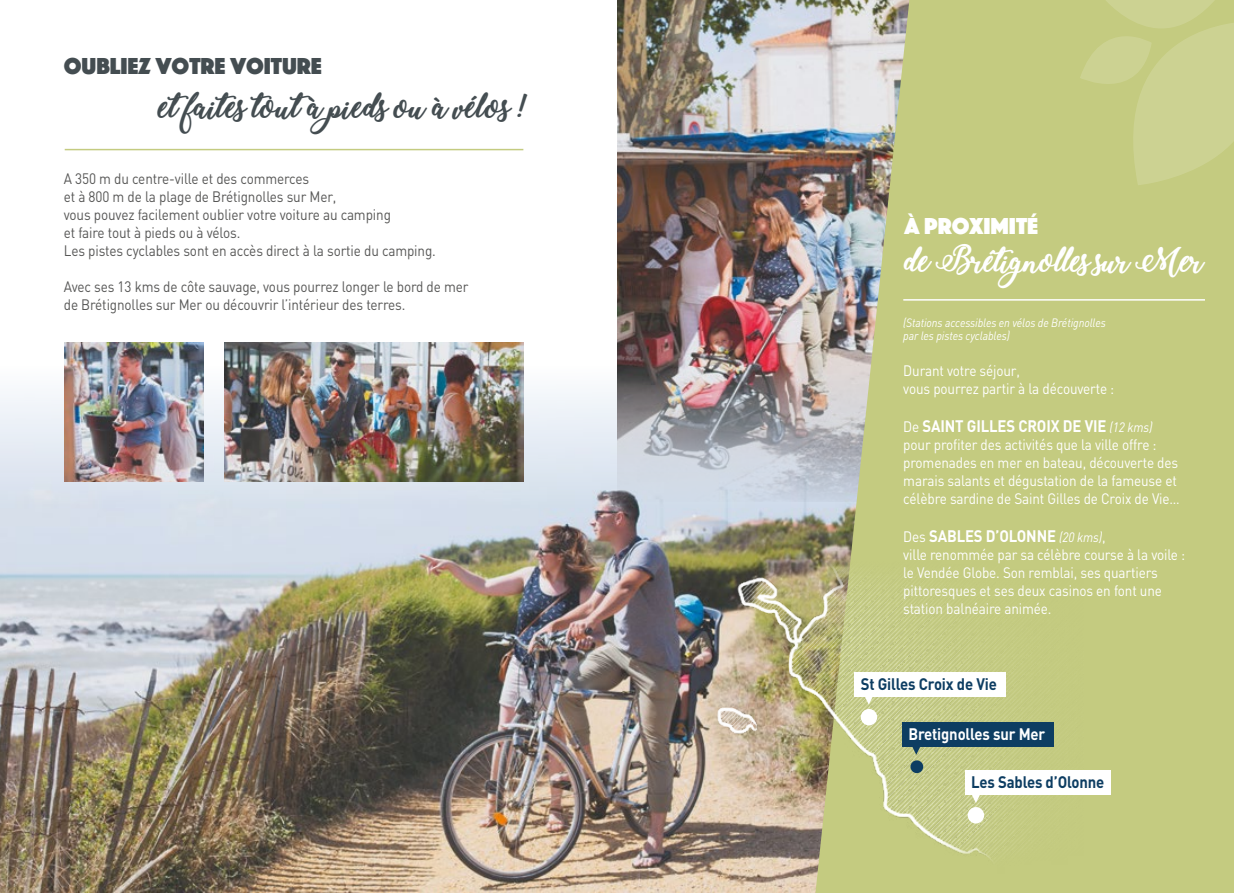
<style>
.page{position:relative;width:1234px;height:893px;background:#fff}
.page>*{position:absolute;margin:0;border:0;box-sizing:border-box;transform-origin:0 0}
.t1{font:31.65px "Bold Stylish Calligraphy";color:#444d51}
.t2{font:31.5px "Bold Stylish Calligraphy";letter-spacing:-.02em;color:#fff}
.t3{font:24px "Phosphate Solid";color:#444d51}
.t4{font:24px "Phosphate Solid";color:#fff}
.t5{font:700 16.5px "DIN";letter-spacing:-.01em;color:#fff;scale:.9 1}
.t6{font:700 16.5px "DIN";letter-spacing:-.01em;color:#0d3d62;scale:.9 1}
.t7{font:15px/18px "DIN";letter-spacing:-.01em;color:#fff;scale:.9 1}
.t8{font:15px/18px "DIN";letter-spacing:-.01em;color:#575756;scale:.9 1}
.t9{font:italic 12px/13.5px "DIN";letter-spacing:-.01em;color:#fff;scale:.9 1}
.s1{font-weight:400;font-size:15px}
.s2{font-weight:400;font-style:italic;font-size:13.5px}
</style>
<div class="page">
<img style="left:617px;top:0;width:198px;height:366px">
<img style="left:0;top:366px;width:815px;height:527px">
<svg style="left:815px;top:0;width:418px;height:893px;background:#c1c787"></svg>
<svg style="left:1079px;top:0;width:154px;height:185px;background:#c8ce8a"></svg>
<hr style="left:65px;top:149px;width:458px;height:1px;background:#c4cb80">
<hr style="left:903px;top:299px;width:301px;height:2px;background:#fff">
<img style="left:225px;top:343px;width:298px;height:138px">
<img style="left:65px;top:343px;width:138px;height:138px">
<img style="left:709px;top:561px;width:373px;height:313px">
<div style="left:964px;top:770px;width:146px;height:25px;background:#fff"></div>
<div style="left:854px;top:672px;width:151px;height:24px;background:#fff"></div>
<div style="left:902px;top:722px;width:151px;height:24px;background:#0d3d62"></div>
<div style="left:910px;top:760px;width:13px;height:13px;background:#0d3d62;border-radius:50%"></div>
<div style="left:967px;top:807px;width:16px;height:16px;background:#fff;border-radius:50%"></div>
<div style="left:860px;top:709px;width:17px;height:16px;background:#fff;border-radius:50%"></div>
<svg style="left:863px;top:696px;width:10px;height:9px"></svg>
<svg style="left:910px;top:746px;width:11px;height:9px"></svg>
<svg style="left:970px;top:795px;width:10px;height:8px"></svg>
<h3 class="t3" style="left:64px;top:49px;width:259px">OUBLIEZ VOTRE VOITURE</h3>
<h1 class="t1" style="left:158px;top:88px;width:370px">et faites tout à pieds ou à vélos !</h1>
<p class="t8" style="left:64px;top:169px;width:415px">A 350 m du centre-ville et des commerces<br>et à 800 m de la plage de Brétignolles sur Mer,<br>vous pouvez facilement oublier votre voiture au camping<br>et faire tout à pieds ou à vélos.<br>Les pistes cyclables sont en accès direct à la sortie du camping.</p>
<p class="t8" style="left:64px;top:277px;width:451px">Avec ses 13 kms de côte sauvage, vous pourrez longer le bord de mer de Brétignolles sur Mer ou découvrir l’intérieur des terres.</p>
<h3 class="t4" style="left:904px;top:209px;width:135px">À PROXIMITÉ</h3>
<h2 class="t2" style="left:904px;top:241px;width:301px">de Brétignolles sur Mer</h2>
<p class="t9" style="left:903px;top:316px;width:226px">(Stations accessibles en vélos de Brétignolles par les pistes cyclables)</p>
<p class="t7" style="left:903px;top:362px;width:236px">Durant votre séjour,<br>vous pourrez partir à la découverte :</p>
<p class="t5" style="left:903px;top:415px;width:278px"><span class="s1">De</span> SAINT GILLES CROIX DE VIE <span class="s2">(12 kms)</span></p>
<p class="t7" style="left:903px;top:435px;width:309px">pour profiter des activités que la ville offre : promenades en mer en bateau, découverte des marais salants et dégustation de la fameuse et célèbre sardine de Saint Gilles de Croix de Vie…</p>
<p class="t5" style="left:903px;top:525px;width:226px"><span class="s1">Des</span> SABLES D’OLONNE <span class="s2">(20 kms)</span><span class="s1">,</span></p>
<p class="t7" style="left:903px;top:545px;width:315px">ville renommée par sa célèbre course à la voile : le Vendée Globe. Son remblai, ses quartiers pittoresques et ses deux casinos en font une station balnéaire animée.</p>
<p class="t6" style="left:860px;top:673px;width:153px">St Gilles Croix de Vie</p>
<p class="t5" style="left:908px;top:723px;width:154px">Bretignolles sur Mer</p>
<p class="t6" style="left:970px;top:772px;width:149px">Les Sables d’Olonne</p>
</div>
